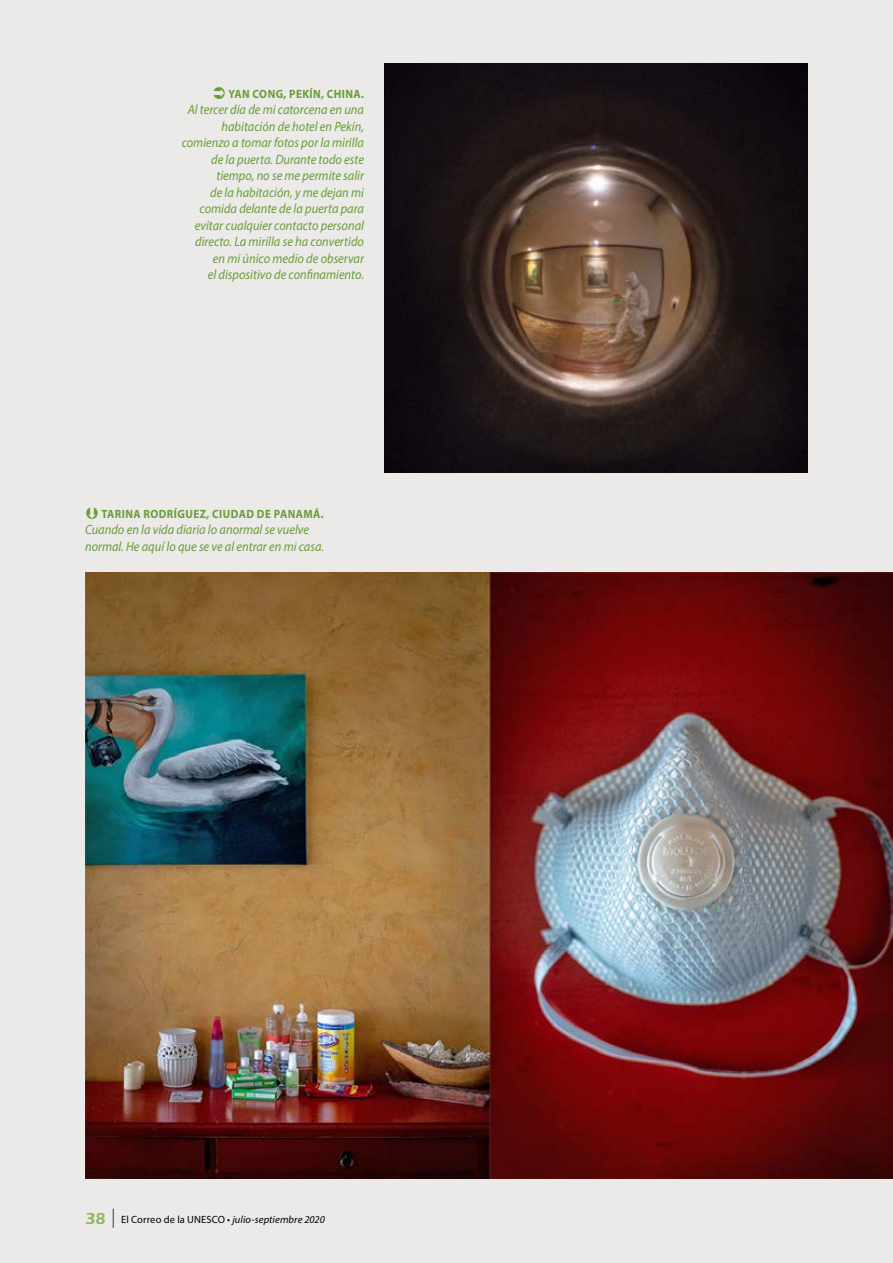
<style>
.page{position:relative;width:893px;height:1263px;background:#ece9e9}
.page>*{position:absolute;margin:0;border:0;box-sizing:border-box;transform-origin:0 0}
.t1{font:italic 13.5px/16.5px "Myriad Pro";color:#699d38;text-align:right;scale:.92 1}
.t2{font:700 12px "Myriad Pro";letter-spacing:.04em;color:#699d38;scale:.92 1}
.t3{font:italic 10.5px "Myriad Pro";letter-spacing:.01em;color:#000}
.s1{font-family:"ITC Eras Std";font-weight:600;font-style:normal;font-size:16.5px;color:#8cb653}
.s2{font-style:normal;font-size:18.9px}
.s3{font-style:normal}
</style>
<div class="page">
<img style="left:385px;top:64px;width:423px;height:409px">
<img style="left:85px;top:573px;width:808px;height:605px">
<p class="t2" style="left:228px;top:86px;width:149px">YAN CONG, PEKÍN, CHINA.</p>
<p class="t1" style="left:182px;top:101px;width:200px">Al tercer día de mi catorcena en una habitación de hotel en Pekín, comienzo a tomar fotos por la mirilla de la puerta. Durante todo este tiempo, no se me permite salir<br>de la habitación, y me dejan mi comida delante de la puerta para evitar cualquier contacto personal directo. La mirilla se ha convertido en mi único medio de observar<br>el dispositivo de confinamiento.</p>
<p class="t2" style="left:101px;top:506px;width:243px">TARINA RODRÍGUEZ, CIUDAD DE PANAMÁ.</p>
<p class="t1" style="left:85px;top:521px;width:261px;text-align:left">Cuando en la vida diaria lo anormal se vuelve normal. He aquí lo que se ve al entrar en mi casa.</p>
<p class="t3" style="left:85px;top:1212px;width:241px"><span class="s1">38</span> <span class="s2">|</span> <span class="s3">El Correo de la UNESCO •</span> julio-septiembre 2020</p>
</div>
